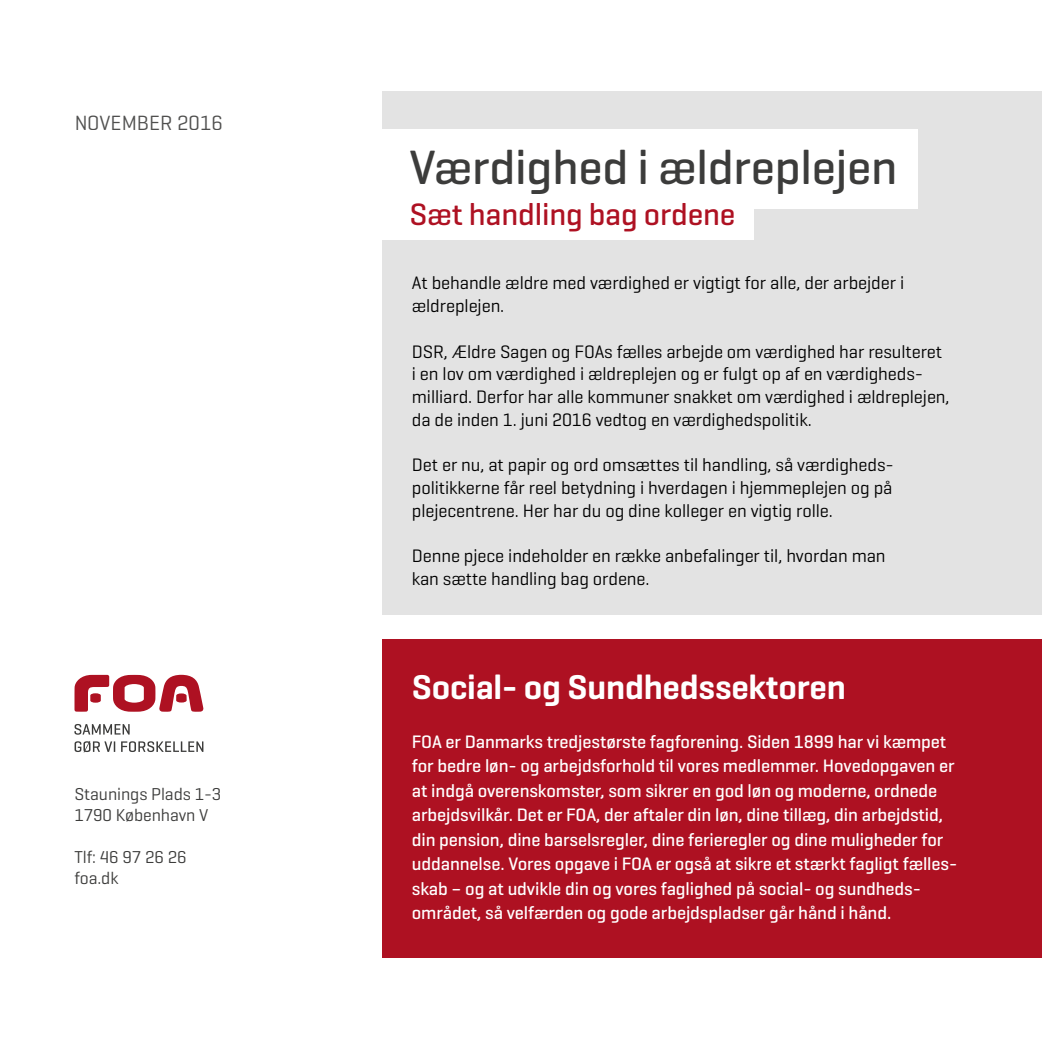
<style>
.page{position:relative;width:1042px;height:1042px;background:#fff}
.page>*{position:absolute;margin:0;border:0;box-sizing:border-box;transform-origin:0 0}
.t1{font:500 49px "Geogrotesque";letter-spacing:-.005em;color:#3c3c3b}
.t2{font:600 35px "Geogrotesque";letter-spacing:-.005em;color:#fff}
.t3{font:500 31.5px "Geogrotesque";letter-spacing:-.005em;color:#ae1122}
.t4{font:21px "Geogrotesque";color:#3c3c3b}
.t5{font:18.38px/22.8px "Geogrotesque";letter-spacing:-.005em;color:#000}
.t6{font:500 18.38px/24.5px "Geogrotesque";letter-spacing:-.005em;color:#fff}
.t7{font:17.5px/21px "Geogrotesque";letter-spacing:-.005em;color:#3c3c3b}
</style>
<div class="page">
<div style="left:382px;top:639px;width:660px;height:319px;background:#ae1122"></div>
<div style="left:382px;top:92px;width:660px;height:523px;background:#e3e3e3"></div>
<svg style="left:74px;top:675px;width:130px;height:37px"></svg>
<svg style="left:75px;top:741px;width:128px;height:11px"></svg>
<svg style="left:74px;top:724px;width:56px;height:11px"></svg>
<div style="left:379px;top:129px;width:539px;height:79px;background:#fff"></div>
<div style="left:379px;top:189px;width:375px;height:51px;background:#fff"></div>
<p class="t4" style="left:74px;top:109px;width:150px">NOVEMBER 2016</p>
<p class="t7" style="left:74px;top:783px;width:149px">Staunings Plads 1-3<br>1790 København V</p>
<p class="t7" style="left:74px;top:846px;width:114px">Tlf: 46 97 26 26 foa.dk</p>
<h1 class="t1" style="left:409px;top:137px;width:490px">Værdighed i ældreplejen</h1>
<h3 class="t3" style="left:409px;top:195px;width:327px">Sæt handling bag ordene</h3>
<p class="t5" style="left:412px;top:271px;width:494px">At behandle ældre med værdighed er vigtigt for alle, der arbejder i ældreplejen.</p>
<p class="t5" style="left:412px;top:339px;width:539px">DSR, Ældre Sagen og FOAs fælles arbejde om værdighed har resulteret i en lov om værdighed i ældreplejen og er fulgt op af en værdigheds&shy;milliard. Derfor har alle kommuner snakket om værdighed i ældreplejen, da de inden 1. juni 2016 vedtog en værdighedspolitik.</p>
<p class="t5" style="left:412px;top:453px;width:483px;text-align:justify">Det er nu, at papir og ord omsættes til handling, så værdigheds&shy;politikkerne får reel betydning i hverdagen i hjemmeplejen og på plejecentrene. Her har du og dine kolleger en vigtig rolle.</p>
<p class="t5" style="left:412px;top:544px;width:475px">Denne pjece indeholder en række anbefalinger til, hvordan man kan sætte handling bag ordene.</p>
<h2 class="t2" style="left:412px;top:665px;width:435px">Social- og Sundhedssektoren</h2>
<p class="t6" style="left:412px;top:728px;width:547px">FOA er Danmarks tredjestørste fagforening. Siden 1899 har vi kæmpet for bedre løn- og arbejdsforhold til vores medlemmer. Hovedopgaven er at indgå overenskomster, som sikrer en god løn og moderne, ordnede arbejdsvilkår. Det er FOA, der aftaler din løn, dine tillæg, din arbejdstid, din pension, dine barselsregler, dine ferieregler og dine muligheder for uddannelse. Vores opgave i FOA er også at sikre et stærkt fagligt fælles&shy;skab – og at udvikle din og vores faglighed på social- og sundheds&shy;området, så velfærden og gode arbejdspladser går hånd i hånd.</p>
</div>
